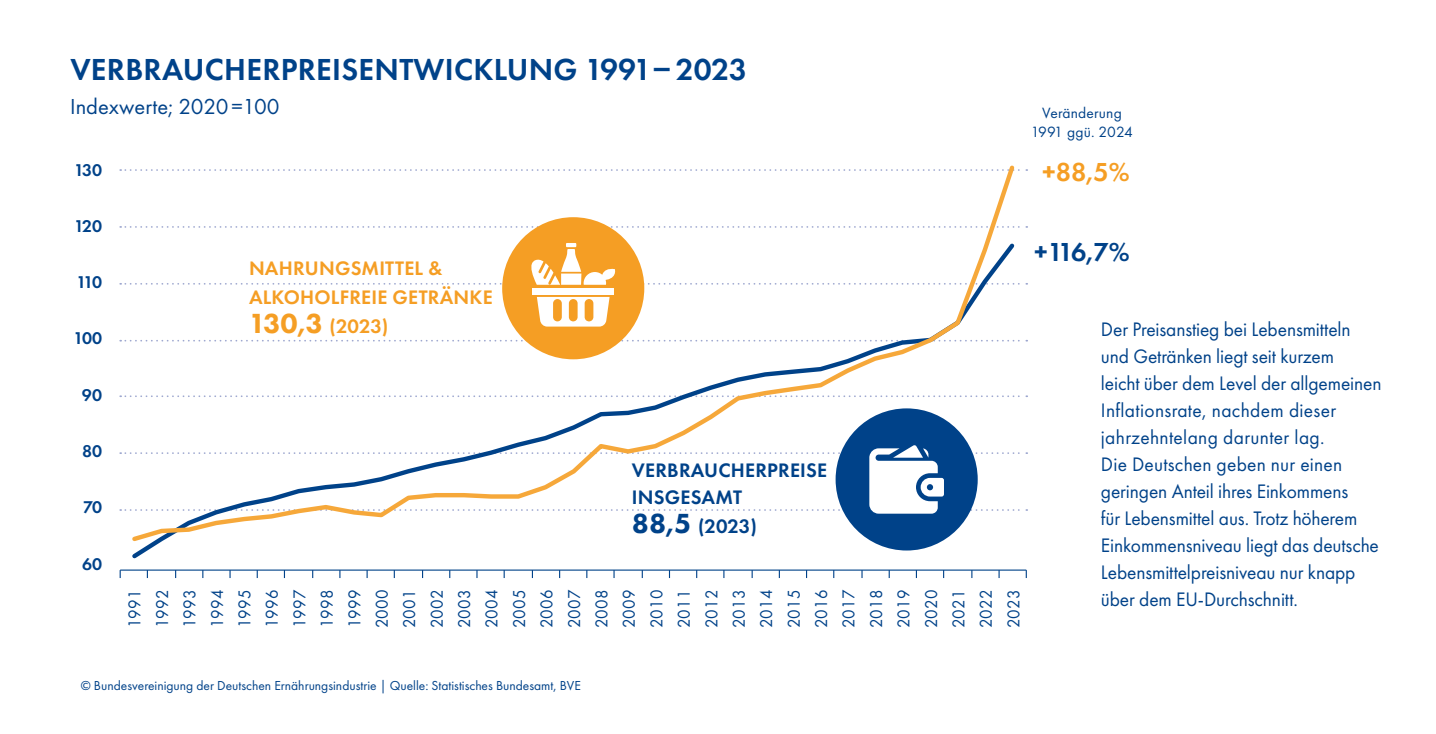
<style>
.page{position:relative;width:1436px;height:734px;background:#fff}
.page>*{position:absolute;margin:0;border:0;box-sizing:border-box;transform-origin:0 0}
.head{font:600 31.5px "Futura PT";letter-spacing:.01em;color:#004289}
.t1{font:600 27px "Futura PT";color:#004289}
.t2{font:600 27px "Futura PT";color:#f59e24}
.sub{font:22.5px "Futura PT";color:#004289}
.texte2018{font:20.25px/27px "Futura PT";letter-spacing:-.005em;color:#004289;scale:.96 1}
.t3{font:600 20.25px/29.2px "Futura PT";letter-spacing:.01em;color:#f59e24}
.t4{font:600 20.25px/26.6px "Futura PT";letter-spacing:.01em;color:#004289}
.t5{font:17.78px/27.4px "Futura PT";color:#004289;text-align:justify;scale:.94 1}
.grafikhead{font:600 17.55px "Futura PT";letter-spacing:-.025em;color:#004289}
.t6{font:15.53px/18.4px "Futura PT";letter-spacing:.01em;color:#004289;text-align:center}
.t7{font:13.5px "Futura PT";color:#004289}
.s1{font-weight:800;font-size:28.57px}
</style>
<div class="page">
<svg style="left:120px;top:169px;width:907px;height:2px"></svg>
<svg style="left:120px;top:226px;width:907px;height:2px"></svg>
<svg style="left:120px;top:395px;width:907px;height:2px"></svg>
<svg style="left:129px;top:165px;width:888px;height:379px"></svg>
<hr style="left:120px;top:569px;width:906px;height:1px;background:#004289">
<svg style="left:668px;top:570px;width:2px;height:8px"></svg>
<svg style="left:393px;top:570px;width:2px;height:8px"></svg>
<div style="left:502px;top:217px;width:142px;height:142px;background:#f59e24;border-radius:50%"></div>
<svg style="left:537px;top:297px;width:72px;height:29px"></svg>
<div style="left:532px;top:288px;width:81px;height:6px;background:#fff"></div>
<hr style="left:566px;top:243px;width:10px;height:4px;background:#fff">
<svg style="left:120px;top:249px;width:907px;height:36px"></svg>
<div style="left:835px;top:408px;width:142px;height:142px;background:#004289;border-radius:50%"></div>
<svg style="left:120px;top:445px;width:907px;height:68px"></svg>
<p class="head" style="left:70px;top:49px;width:678px">VERBRAUCHERPREISENTWICKLUNG 1991–2023</p>
<p class="sub" style="left:70px;top:93px;width:211px">Indexwerte; 2020=100</p>
<p class="grafikhead" style="left:74px;top:159px;width:30px">130</p>
<p class="t6" style="left:1030px;top:104px;width:104px">Veränderung<br>1991 ggü. 2024</p>
<p class="t2" style="left:1042px;top:155px;width:89px">+88,5%</p>
<p class="grafikhead" style="left:74px;top:215px;width:30px">120</p>
<p class="grafikhead" style="left:77px;top:271px;width:27px">110</p>
<p class="grafikhead" style="left:73px;top:327px;width:30px">100</p>
<p class="grafikhead" style="left:82px;top:384px;width:22px">90</p>
<p class="grafikhead" style="left:82px;top:440px;width:22px">80</p>
<p class="grafikhead" style="left:83px;top:496px;width:21px">70</p>
<p class="grafikhead" style="left:82px;top:552px;width:22px">60</p>
<p class="t3" style="left:249px;top:253px;width:245px">NAHRUNGSMITTEL &amp;<br>ALKOHOLFREIE GETRÄNKE</p>
<p class="t3" style="left:249px;top:312px;width:141px"><span class="s1">130,3</span> (2023)</p>
<p class="t4" style="left:632px;top:457px;width:197px">VERBRAUCHERPREISE<br>INSGESAMT</p>
<p class="t4" style="left:631px;top:513px;width:126px"><span class="s1">88,5</span> (2023)</p>
<p class="t5" style="left:121px;top:628px;width:42px;rotate:-90deg">1991<br>1992<br>1993<br>1994<br>1995<br>1996<br>1997<br>1998<br>1999<br>2000<br>2001<br>2002<br>2003<br>2004<br>2005<br>2006<br>2007<br>2008<br>2009<br>2010<br>2011<br>2012<br>2013<br>2014<br>2015<br>2016<br>2017<br>2018<br>2019<br>2020<br>2021<br>2022<br>2023</p>
<p class="t1" style="left:1034px;top:235px;width:97px">+116,7%</p>
<p class="texte2018" style="left:1100px;top:315px;width:261px">Der Preisanstieg bei Lebensmitteln</p>
<p class="texte2018" style="left:1100px;top:342px;width:294px">und Getränken liegt seit kurzem<br>leicht über dem Level der allgemeinen Inflationsrate, nachdem dieser jahrzehntelang darunter lag.<br>Die Deutschen geben nur einen geringen Anteil ihres Einkommens<br>für Lebensmittel aus. Trotz höherem Einkommensniveau liegt das deutsche Lebensmittelpreisniveau nur knapp über dem EU-Durchschnitt.</p>
<p class="t7" style="left:81px;top:677px;width:501px">© Bundesvereinigung der Deutschen Ernährungsindustrie | Quelle: Statistisches Bundesamt, BVE</p>
</div>
